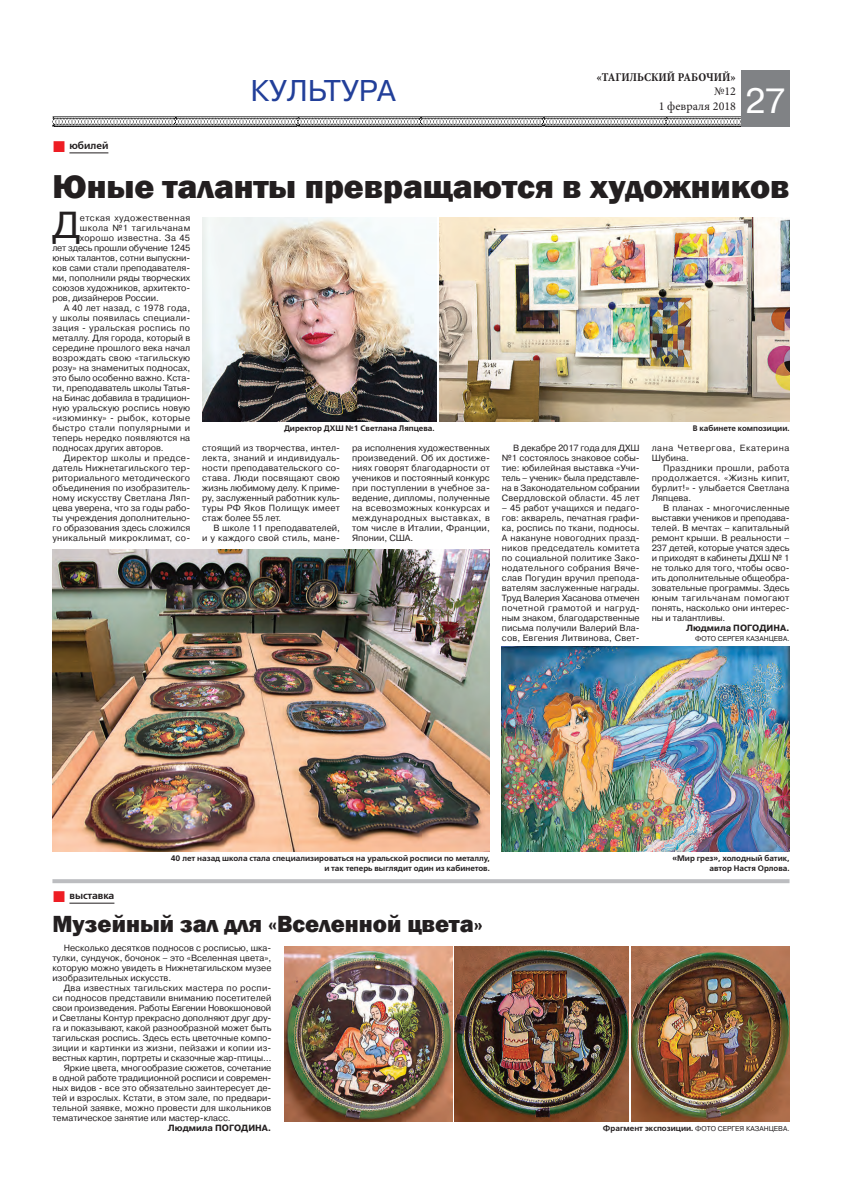
<style>
.page{position:relative;width:842px;height:1191px;background:#fff}
.page>*{position:absolute;margin:0;border:0;box-sizing:border-box;transform-origin:0 0}
.ОСНОВНОЙ{font:37.6px "Pragmatica C";color:#231f20}
.t1{font:35px "Pragmatica C";color:#fff}
.ЗАГОЛОВОК_30{font:800 34px "Franklin Gothic";color:#231f20}
.ТЕМА_ПОЛОСЫ{font:30px "Pragmatica C";color:#223f99}
.ЗАГОЛОВОК_24{font:800 24px "Franklin Gothic";color:#231f20}
.КОЛОНТИТУЛ{font:700 condensed 12px "Minion Pro";color:#231f20}
.КОЛОНТИТУЛ_-_НОМЕР_И{font:12px "Minion Pro";color:#231f20}
.t2{font:700 10px "Free Set C";color:#231f20}
.ОСНОВНОЙ-2{font:9px/10px "Pragmatica C";letter-spacing:.005em;color:#231f20;text-align:justify}
.АТОПОДПИСЬ{font:700 9px "Pragmatica C";color:#231f20}
.ОСНОВНОЙ-3{font:9px/10px "Pragmatica C";letter-spacing:.06em;color:#231f20}
.ОСНОВНОЙ-4{font:9px "Pragmatica C";letter-spacing:-.02em;color:#231f20}
.ОСНОВНОЙ-5{font:9px "Pragmatica C";letter-spacing:.05em;color:#231f20}
.ОСНОВНОЙ-6{font:9px "Pragmatica C";letter-spacing:.03em;color:#231f20}
.ОСНОВНОЙ-7{font:9px "Pragmatica C";letter-spacing:.045em;color:#231f20}
.ФОТОПОДПИСЬ{font:700 8px/10px "Free Set C";color:#231f20;text-align:right}
.ФОТОПОДПИСЬ-2{font:7px "Pragmatica C";color:#231f20}
.КАЗАНЦЕВ-АНТОНОВ{font:7px "Pragmatica C";color:#231f20}
.s1{font-family:"Free Set C";font-weight:700;font-size:8px}
</style>
<div class="page">
<svg style="left:53px;top:116px;width:688px;height:11px"></svg>
<div style="left:741px;top:71px;width:48px;height:56px;background:#808285"></div>
<hr style="left:52px;top:879px;width:737px;height:4px;background:#bcbdc0">
<img style="left:202px;top:218px;width:234px;height:203px">
<img style="left:52px;top:549px;width:438px;height:302px">
<img style="left:502px;top:646px;width:287px;height:205px">
<img style="left:440px;top:217px;width:349px;height:204px">
<img style="left:284px;top:946px;width:168px;height:175px">
<img style="left:631px;top:946px;width:158px;height:175px">
<img style="left:455px;top:946px;width:174px;height:175px">
<hr style="left:69px;top:903px;width:45px;height:1px;background:#231f20">
<hr style="left:69px;top:153px;width:39px;height:1px;background:#231f20">
<p class="ТЕМА_ПОЛОСЫ" style="left:250px;top:74px;width:147px">КУЛЬТУРА</p>
<p class="КОЛОНТИТУЛ" style="left:596px;top:69px;width:141px">«ТАГИЛЬСКИЙ РАБОЧИЙ»</p>
<p class="КОЛОНТИТУЛ_-_НОМЕР_И" style="left:714px;top:83px;width:23px">№12</p>
<p class="КОЛОНТИТУЛ_-_НОМЕР_И" style="left:659px;top:98px;width:79px">1 февраля 2018</p>
<p class="t1" style="left:745px;top:81px;width:42px">27</p>
<p class="t2" style="left:69px;top:139px;width:40px">юбилей</p>
<p class="ЗАГОЛОВОК_30" style="left:52px;top:164px;width:738px">Юные таланты превращаются в художников</p>
<p class="ОСНОВНОЙ" style="left:52px;top:204px;width:29px">Д</p>
<p class="ОСНОВНОЙ-5" style="left:80px;top:213px;width:112px">етская художественная</p>
<p class="ОСНОВНОЙ-7" style="left:80px;top:223px;width:112px">школа №1 тагильчанам</p>
<p class="ОСНОВНОЙ-6" style="left:80px;top:233px;width:112px">хорошо известна. За 45</p>
<p class="ОСНОВНОЙ-4" style="left:52px;top:243px;width:139px">лет здесь прошли обучение 1245</p>
<p class="ОСНОВНОЙ-2" style="left:52px;top:253px;width:139px">юных талантов, сотни выпускни-</p>
<p class="ОСНОВНОЙ-2" style="left:52px;top:263px;width:139px">ков сами стали преподавателя-</p>
<p class="ОСНОВНОЙ-2" style="left:52px;top:273px;width:139px">ми, пополнили ряды творческих</p>
<p class="ОСНОВНОЙ-2" style="left:52px;top:283px;width:139px">союзов художников, архитекто-</p>
<p class="ОСНОВНОЙ-2" style="left:52px;top:293px;width:108px">ров, дизайнеров России.</p>
<p class="ОСНОВНОЙ-2" style="left:52px;top:303px;width:139px;text-indent:11px">А 40 лет назад, с 1978 года, у школы появилась специали&shy;зация - уральская роспись по металлу. Для города, который в середине прошлого века начал возрождать свою «тагильскую розу» на знаменитых подносах, это было особенно важно. Кста&shy;ти, преподаватель школы Татья&shy;на Бинас добавила в традицион&shy;ную уральскую роспись новую «изюминку» - рыбок, которые быстро стали популярными и теперь нередко появляются на подносах других авторов.</p>
<p class="ОСНОВНОЙ-2" style="left:52px;top:453px;width:139px;text-indent:11px">Директор школы и предсе&shy;датель Нижнетагильского тер&shy;риториального методического объединения по изобразитель&shy;ному искусству Светлана Ляп&shy;цева уверена, что за годы рабо&shy;ты учреждения дополнительно&shy;го образования здесь сложился уникальный микроклимат, со-</p>
<p class="ФОТОПОДПИСЬ" style="left:284px;top:423px;width:152px">Директор ДХШ №1 Светлана Ляпцева.</p>
<p class="ОСНОВНОЙ-2" style="left:202px;top:443px;width:139px">стоящий из творчества, интел&shy;лекта, знаний и индивидуаль&shy;ности преподавательского со&shy;става. Люди посвящают свою жизнь любимому делу. К приме&shy;ру, заслуженный работник куль&shy;туры РФ Яков Полищук имеет стаж более 55 лет.</p>
<p class="ОСНОВНОЙ-2" style="left:202px;top:523px;width:139px;text-align:right">В школе 11 преподавателей,<br>и у каждого свой стиль, мане-</p>
<p class="ОСНОВНОЙ-2" style="left:352px;top:443px;width:139px">ра исполнения художественных произведений. Об их достиже&shy;ниях говорят благодарности от учеников и постоянный конкурс при поступлении в учебное за&shy;ведение, дипломы, полученные на всевозможных конкурсах и международных выставках, в том числе в Италии, Франции, Японии, США.</p>
<p class="ОСНОВНОЙ-2" style="left:502px;top:443px;width:139px;text-indent:11px">В декабре 2017 года для ДХШ №1 состоялось знаковое собы&shy;тие: юбилейная выставка «Учи&shy;тель – ученик» была представле&shy;на в Законодательном собрании Свердловской области. 45 лет</p>
<p class="ОСНОВНОЙ-2" style="left:502px;top:503px;width:139px;text-align:left">– 45 работ учащихся и педаго&shy;гов: акварель, печатная графи&shy;ка, роспись по ткани, подносы.<br>А накануне новогодних празд&shy;ников председатель комитета по социальной политике Зако&shy;нодательного собрания Вяче&shy;слав Погудин вручил препода&shy;вателям заслуженные награды.<br>Труд Валерия Хасанова отмечен почетной грамотой и нагруд&shy;ным знаком, благодарственные письма получили Валерий Вла&shy;сов, Евгения Литвинова, Свет-</p>
<p class="ФОТОПОДПИСЬ" style="left:693px;top:423px;width:98px">В кабинете композиции.</p>
<p class="ОСНОВНОЙ-3" style="left:652px;top:443px;width:139px">лана Четвергова, Екатерина<br>Шубина.</p>
<p class="ОСНОВНОЙ-2" style="left:652px;top:463px;width:139px;text-indent:11px">Праздники прошли, работа продолжается. «Жизнь кипит, бурлит!» - улыбается Светлана Ляпцева.</p>
<p class="ОСНОВНОЙ-2" style="left:652px;top:503px;width:139px;text-indent:11px">В планах - многочисленные выставки учеников и преподава&shy;телей. В мечтах – капитальный ремонт крыши. В реальности – 237 детей, которые учатся здесь и приходят в кабинеты ДХШ № 1 не только для того, чтобы осво&shy;ить дополнительные общеобра&shy;зовательные программы. Здесь юным тагильчанам помогают понять, насколько они интерес&shy;ны и талантливы.</p>
<p class="АТОПОДПИСЬ" style="left:686px;top:623px;width:105px">Людмила ПОГОДИНА.</p>
<p class="КАЗАНЦЕВ-АНТОНОВ" style="left:695px;top:635px;width:96px">ФОТО СЕРГЕЯ КАЗАНЦЕВА.</p>
<p class="ФОТОПОДПИСЬ" style="left:171px;top:853px;width:321px">40 лет назад школа стала специализироваться на уральской росписи по металлу, и так теперь выглядит один из кабинетов.</p>
<p class="ФОТОПОДПИСЬ" style="left:672px;top:853px;width:119px">«Мир грез», холодный батик,</p>
<p class="ФОТОПОДПИСЬ" style="left:709px;top:863px;width:82px">автор Настя Орлова.</p>
<p class="t2" style="left:69px;top:889px;width:46px">выставка</p>
<p class="ЗАГОЛОВОК_24" style="left:52px;top:908px;width:432px">Музейный зал для «Вселенной цвета»</p>
<p class="ОСНОВНОЙ-2" style="left:52px;top:943px;width:221px;text-indent:11px">Несколько десятков подносов с росписью, шка&shy;тулки, сундучок, бочонок – это «Вселенная цвета», которую можно увидеть в Нижнетагильском музее изобразительных искусств.</p>
<p class="ОСНОВНОЙ-2" style="left:52px;top:983px;width:220px;text-indent:11px">Два известных тагильских мастера по роспи&shy;си подносов представили вниманию посетителей свои произведения. Работы Евгении Новокшоновой и Светланы Контур прекрасно дополняют друг дру&shy;га и показывают, какой разнообразной может быть тагильская роспись. Здесь есть цветочные компо&shy;зиции и картинки из жизни, пейзажи и копии из&shy;вестных картин, портреты и сказочные жар-птицы…</p>
<p class="ОСНОВНОЙ-2" style="left:52px;top:1063px;width:220px;text-indent:11px">Яркие цвета, многообразие сюжетов, сочетание в одной работе традиционной росписи и современ&shy;ных видов - все это обязательно заинтересует де&shy;тей и взрослых. Кстати, в этом зале, по предвари&shy;тельной заявке, можно провести для школьников тематическое занятие или мастер-класс.</p>
<p class="АТОПОДПИСЬ" style="left:168px;top:1123px;width:105px">Людмила ПОГОДИНА.</p>
<p class="ФОТОПОДПИСЬ-2" style="left:603px;top:1125px;width:188px"><span class="s1">Фрагмент экспозиции.</span> ФОТО СЕРГЕЯ КАЗАНЦЕВА.</p>
</div>
